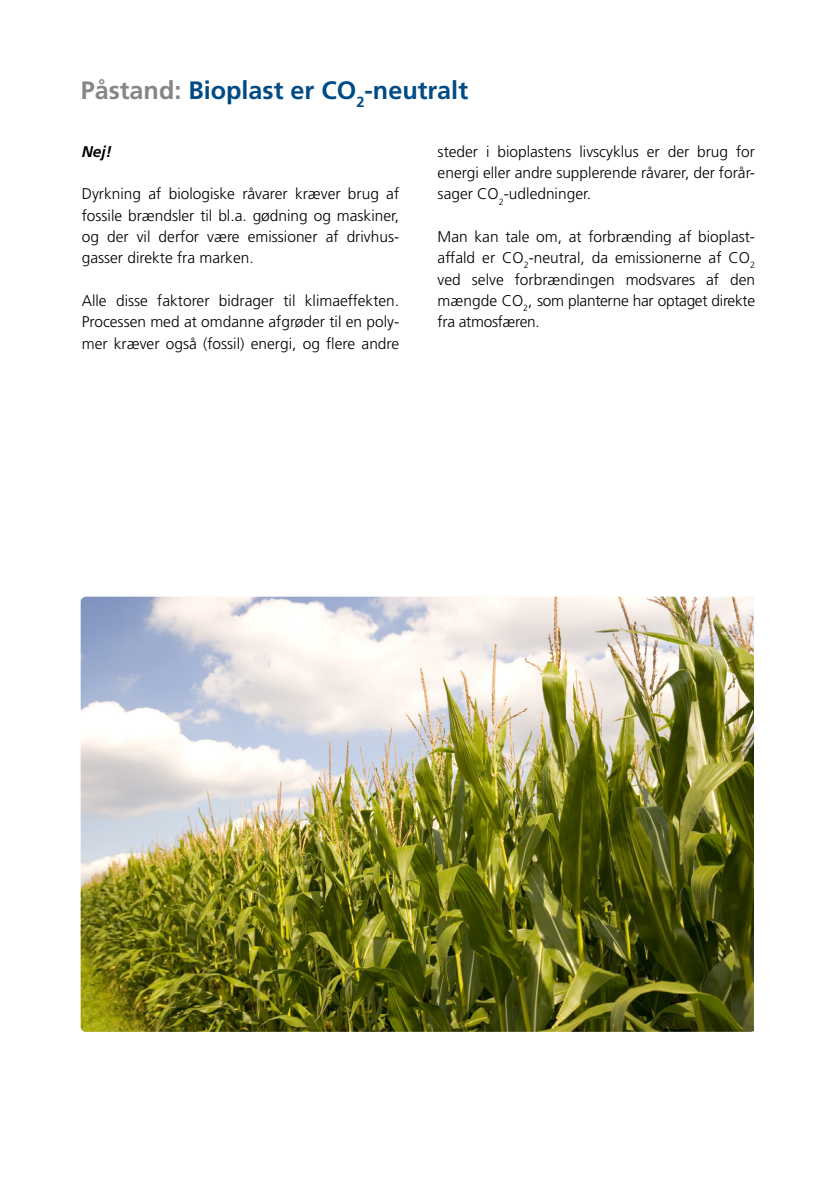
<style>
.page{position:relative;width:840px;height:1191px;background:#fff}
.page>*{position:absolute;margin:0;border:0;box-sizing:border-box;transform-origin:0 0}
.t1{font:700 25.2px "Frutiger LT Std";color:#004b85}
.t2{font:300 15.4px/21.2px "Frutiger LT Std";color:#000;text-align:justify}
.t3{font:italic 700 15.4px "Frutiger LT Std";color:#000}
.s1{color:#868588}
</style>
<div class="page">
<img style="left:81px;top:596px;width:672px;height:435px">
<h1 class="t1" style="left:81px;top:75px;width:389px"><span class="s1">Påstand:</span> Bioplast er CO<sub>2</sub>-neutralt</h1>
<p class="t3" style="left:82px;top:142px;width:32px">Nej!</p>
<p class="t2" style="left:82px;top:184px;width:319px">Dyrkning af biologiske råvarer kræver brug af fossile brændsler til bl.a. gødning og maskiner, og der vil derfor være emissioner af drivhus&shy;gasser direkte fra marken.</p>
<p class="t2" style="left:82px;top:290px;width:319px">Alle disse faktorer bidrager til klimaeffekten.<br>Processen med at omdanne afgrøder til en poly&shy;mer kræver også (fossil) energi, og flere andre</p>
<p class="t2" style="left:437px;top:141px;width:319px">steder i bioplastens livscyklus er der brug for energi eller andre supplerende råvarer, der forår&shy;sager CO<sub>2</sub>-udledninger.</p>
<p class="t2" style="left:437px;top:226px;width:319px">Man kan tale om, at forbrænding af bioplast&shy;affald er CO<sub>2</sub>-neutral, da emissionerne af CO<sub>2 </sub>ved selve forbrændingen modsvares af den mængde CO<sub>2</sub>, som planterne har optaget direkte fra atmosfæren.</p>
</div>
